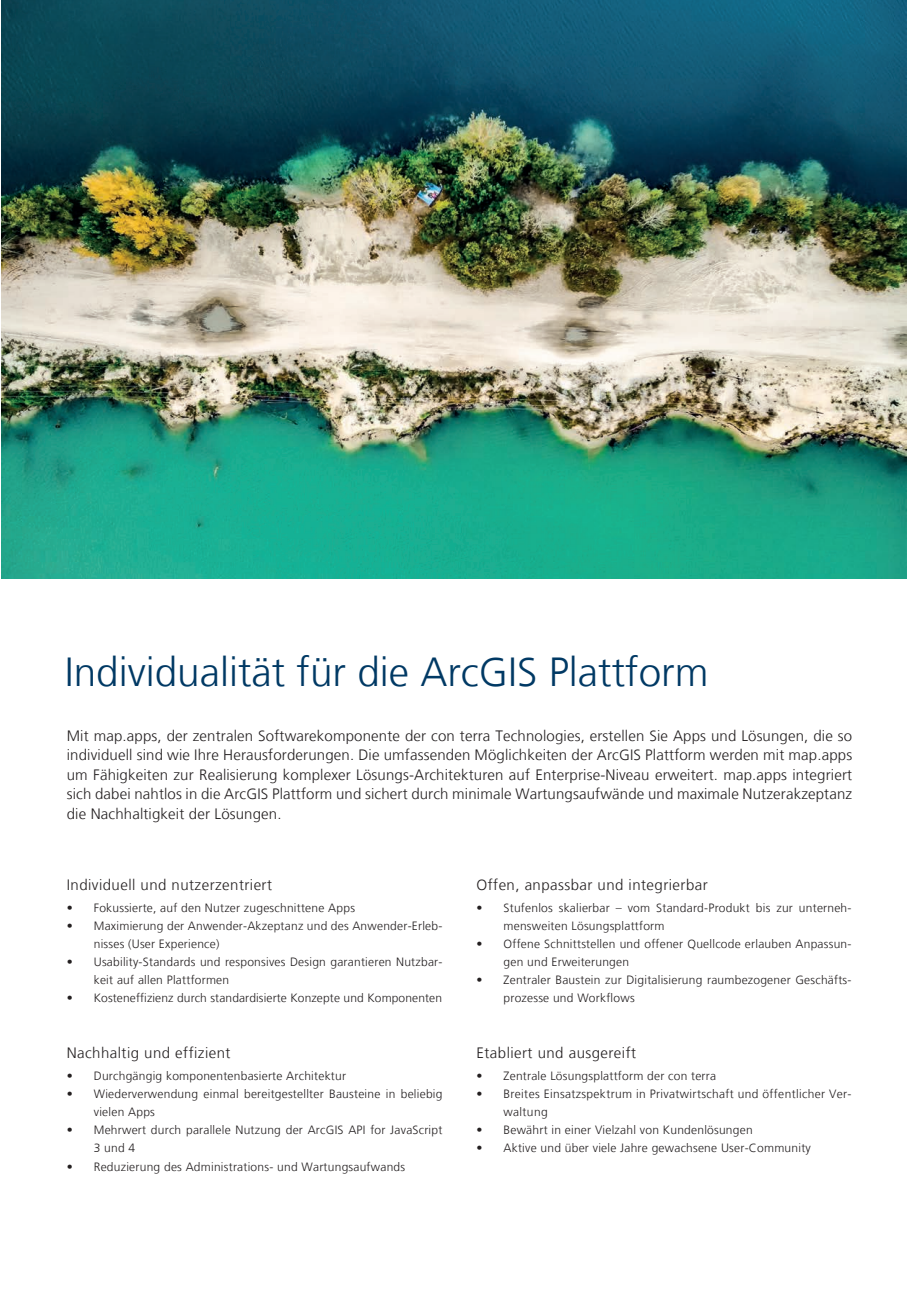
<style>
.page{position:relative;width:919px;height:1289px;background:#fff}
.page>*{position:absolute;margin:0;border:0;box-sizing:border-box;transform-origin:0 0}
.Überschrift_Titel{font:300 40.5px "Frutiger";color:#003964}
.Text{font:300 15px/19.5px "Frutiger";letter-spacing:.01em;color:#231f20;text-align:justify}
.Überschrift_2{font:300 15px "Frutiger";letter-spacing:.03em;color:#231f20}
.t1{font:300 12px/18px "Frutiger";letter-spacing:.02em;color:#231f20}
</style>
<div class="page">
<img style="left:1px;top:0;width:905px;height:578px">
<p class="Überschrift_Titel" style="left:65px;top:648px;width:645px">Individualität für die ArcGIS Plattform</p>
<p class="Text" style="left:67px;top:726px;width:786px">Mit map.apps, der zentralen Softwarekomponente der con terra Technologies, erstellen Sie Apps und Lösungen, die so individuell sind wie Ihre Herausforderungen. Die umfassenden Möglichkeiten der ArcGIS Plattform werden mit map.apps um Fähigkeiten zur Realisierung komplexer Lösungs-Architekturen auf Enterprise-Niveau erweitert. map.apps integriert sich dabei nahtlos in die ArcGIS Plattform und sichert durch minimale Wartungsaufwände und maximale Nutzerakzeptanz die Nachhaltigkeit der Lösungen.</p>
<p class="Überschrift_2" style="left:67px;top:876px;width:207px">Individuell und nutzerzentriert</p>
<p class="t1" style="left:67px;top:899px;width:290px">• Fokussierte, auf den Nutzer zugeschnittene Apps</p>
<p class="t1" style="left:94px;top:917px;width:350px;text-indent:-27px">• Maximierung der Anwender-Akzeptanz und des Anwender-Erleb&shy;nisses (User Experience)</p>
<p class="t1" style="left:94px;top:953px;width:350px;text-indent:-27px">• Usability-Standards und responsives Design garantieren Nutzbar&shy;keit auf allen Plattformen</p>
<p class="t1" style="left:67px;top:989px;width:377px">• Kosteneffizienz durch standardisierte Konzepte und Komponenten</p>
<p class="Überschrift_2" style="left:67px;top:1043px;width:165px">Nachhaltig und effizient</p>
<p class="t1" style="left:67px;top:1066px;width:281px">• Durchgängig komponentenbasierte Architektur</p>
<p class="t1" style="left:94px;top:1084px;width:350px;text-indent:-27px">• Wiederverwendung einmal bereitgestellter Bausteine in beliebig vielen Apps</p>
<p class="t1" style="left:94px;top:1120px;width:350px;text-indent:-27px">• Mehrwert durch parallele Nutzung der ArcGIS API for JavaScript<br>3 und 4</p>
<p class="t1" style="left:67px;top:1158px;width:340px">• Reduzierung des Administrations- und Wartungsaufwands</p>
<p class="Überschrift_2" style="left:476px;top:876px;width:233px">Offen, anpassbar und integrierbar</p>
<p class="t1" style="left:503px;top:899px;width:349px;text-indent:-27px">• Stufenlos skalierbar – vom Standard-Produkt bis zur unterneh&shy;mensweiten Lösungsplattform</p>
<p class="t1" style="left:503px;top:935px;width:349px;text-indent:-27px">• Offene Schnittstellen und offener Quellcode erlauben Anpassun&shy;gen und Erweiterungen</p>
<p class="t1" style="left:503px;top:971px;width:349px;text-indent:-27px">• Zentraler Baustein zur Digitalisierung raumbezogener Geschäfts&shy;prozesse und Workflows</p>
<p class="Überschrift_2" style="left:476px;top:1043px;width:161px">Etabliert und ausgereift</p>
<p class="t1" style="left:476px;top:1066px;width:241px">• Zentrale Lösungsplattform der con terra</p>
<p class="t1" style="left:503px;top:1084px;width:349px;text-indent:-27px">• Breites Einsatzspektrum in Privatwirtschaft und öffentlicher Ver&shy;waltung</p>
<p class="t1" style="left:476px;top:1120px;width:278px">• Bewährt in einer Vielzahl von Kundenlösungen</p>
<p class="t1" style="left:476px;top:1138px;width:336px">• Aktive und über viele Jahre gewachsene User-Community</p>
</div>
